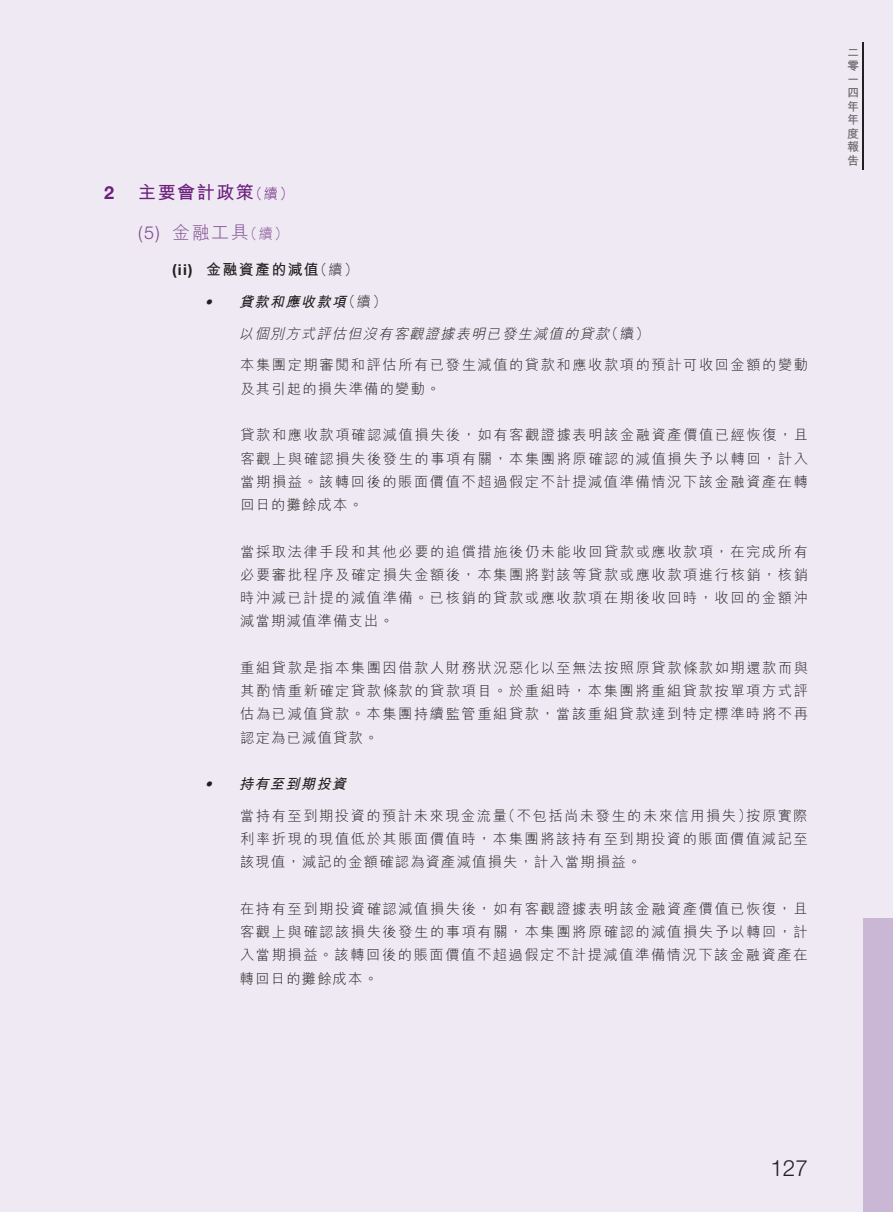
<style>
.page{position:relative;width:893px;height:1212px;background:#eee9f2}
.page>*{position:absolute;margin:0;border:0;box-sizing:border-box;transform-origin:0 0}
.t1{font:300 22.5px "Helvetica Neue LT Std";color:#231f20}
.t2{font:300 18px "M Hei HK";color:#7e4890}
.t3{font:700 18px "M Hei HK";letter-spacing:.085em;color:#6c1f7d}
.t4{font:700 18px "Helvetica Neue LT Std";color:#6c1f7d}
.t5{font:700 15px "M Hei HK";letter-spacing:.085em;color:#231f20}
.t6{font:300 14.25px/23.2px "M Hei HK";letter-spacing:.11em;color:#231f20;text-align:justify}
.t7{font:italic 300 14.25px "M Hei HK";color:#231f20}
.t8{font:italic 700 14.25px "M Hei HK";color:#231f20}
.t9{font:700 12px/13.5px "M Hei HK";color:#636366;text-align:justify}
.s1{font-weight:300;font-size:14.25px}
.s2{font-family:"Helvetica Neue LT Std"}
.s3{font-size:14.25px}
.s4{font-weight:300;font-style:normal}
.s5{font-style:normal}
</style>
<div class="page">
<hr style="left:862px;top:43px;width:1px;height:127px;background:#231f20">
<div style="left:863px;top:918px;width:30px;height:294px;background:#cab7d5"></div>
<p class="t4" style="left:104px;top:181px;width:12px">2</p>
<p class="t3" style="left:138px;top:179px;width:157px">主要會計政策<span class="s1">（續）</span></p>
<p class="t2" style="left:138px;top:220px;width:152px"><span class="s2">(5)</span> 金融工具<span class="s3">（續）</span></p>
<p class="t5" style="left:172px;top:259px;width:188px"><span class="s2">(ii)</span> 金融資產的減值<span class="s1">（續）</span></p>
<p class="t8" style="left:205px;top:291px;width:183px"><span class="s2">•</span> 貸款和應收款項<span class="s4">（續）</span></p>
<p class="t7" style="left:239px;top:323px;width:412px">以個別方式評估但沒有客觀證據表明已發生減值的貸款<span class="s5">（續）</span></p>
<p class="t6" style="left:240px;top:353px;width:569px">本集團定期審閱和評估所有已發生減值的貸款和應收款項的預計可收回金額的變動及其引起的損失準備的變動。</p>
<p class="t6" style="left:240px;top:423px;width:569px">貸款和應收款項確認減值損失後，如有客觀證據表明該金融資產價值已經恢復，且客觀上與確認損失後發生的事項有關，本集團將原確認的減值損失予以轉回，計入當期損益。該轉回後的賬面價值不超過假定不計提減值準備情況下該金融資產在轉回日的攤餘成本。</p>
<p class="t6" style="left:240px;top:539px;width:569px">當採取法律手段和其他必要的追償措施後仍未能收回貸款或應收款項，在完成所有必要審批程序及確定損失金額後，本集團將對該等貸款或應收款項進行核銷，核銷時沖減已計提的減值準備。已核銷的貸款或應收款項在期後收回時，收回的金額沖減當期減值準備支出。</p>
<p class="t6" style="left:240px;top:655px;width:569px">重組貸款是指本集團因借款人財務狀況惡化以至無法按照原貸款條款如期還款而與其酌情重新確定貸款條款的貸款項目。於重組時，本集團將重組貸款按單項方式評估為已減值貸款。本集團持續監管重組貸款，當該重組貸款達到特定標準時將不再認定為已減值貸款。</p>
<p class="t8" style="left:205px;top:773px;width:147px"><span class="s2">•</span> 持有至到期投資</p>
<p class="t6" style="left:240px;top:803px;width:569px">當持有至到期投資的預計未來現金流量（不包括尚未發生的未來信用損失）按原實際利率折現的現值低於其賬面價值時，本集團將該持有至到期投資的賬面價值減記至該現值，減記的金額確認為資產減值損失，計入當期損益。</p>
<p class="t6" style="left:240px;top:896px;width:569px">在持有至到期投資確認減值損失後，如有客觀證據表明該金融資產價值已恢復，且客觀上與確認該損失後發生的事項有關，本集團將原確認的減值損失予以轉回，計入當期損益。該轉回後的賬面價值不超過假定不計提減值準備情況下該金融資產在轉回日的攤餘成本。</p>
<p class="t9" style="left:847px;top:45px;width:13px">二零一四年年度報告</p>
<h1 class="t1" style="left:770px;top:1155px;width:39px">127</h1>
</div>
